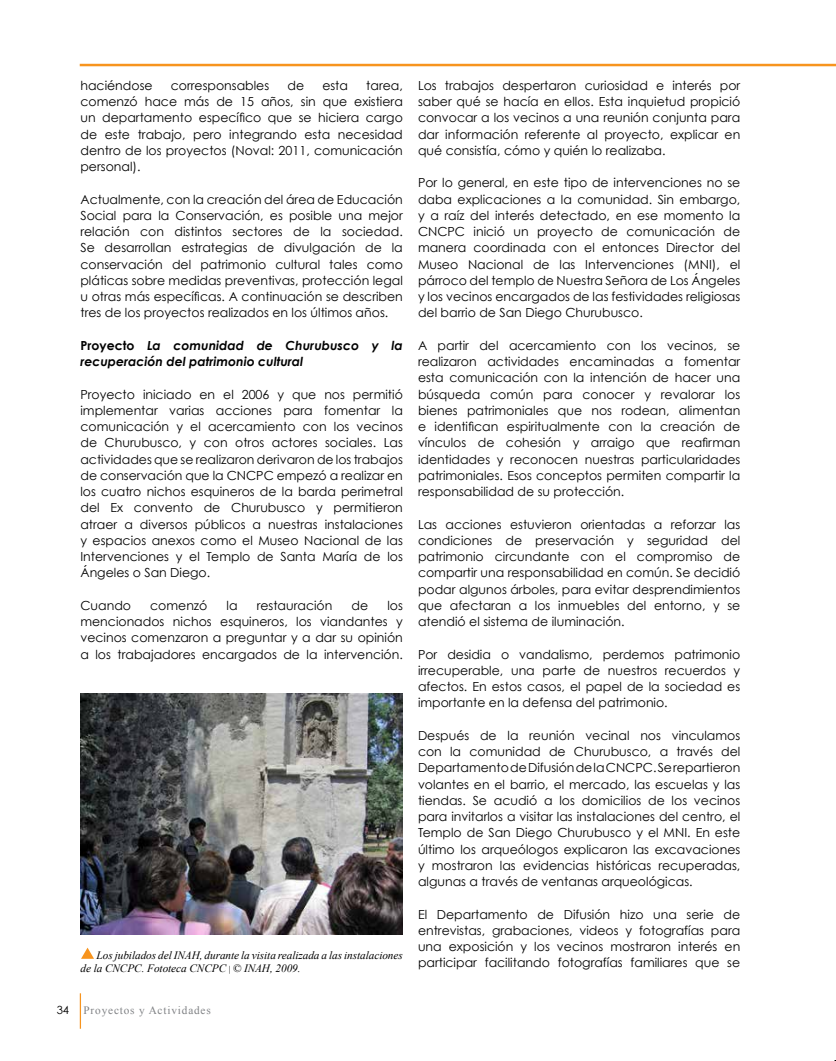
<style>
.page{position:relative;width:836px;height:1061px;background:#fff}
.page>*{position:absolute;margin:0;border:0;box-sizing:border-box;transform-origin:0 0}
.t1{font:12.5px/16.2px "Century Gothic";color:#000;text-align:justify}
.t2{font:italic 700 12.5px/16.2px "Century Gothic";color:#000}
.t3{font:italic 11.25px/13.5px "Times New Roman";letter-spacing:-.005em;color:#000}
.t4{font:11.25px "Times New Roman";letter-spacing:.075em;color:#808285}
.t5{font:11.25px "Century Gothic";color:#000}
.s1{font-style:normal}
.s2{font-style:normal;font-size:8.75px}
</style>
<div class="page">
<hr style="left:80px;top:993px;width:1px;height:36px;background:#f7941e">
<hr style="left:80px;top:64px;width:756px;height:2px;background:#f7941e">
<img style="left:80px;top:693px;width:323px;height:242px">
<svg style="left:81px;top:948px;width:13px;height:11px"></svg>
<p class="t1" style="left:80px;top:77px;width:74px">haciéndose</p>
<p class="t1" style="left:171px;top:77px;width:100px">corresponsables</p>
<p class="t1" style="left:287px;top:77px;width:18px">de</p>
<p class="t1" style="left:322px;top:77px;width:27px">esta</p>
<p class="t1" style="left:80px;top:77px;width:324px;text-indent:286px">tarea, comenzó hace más de 15 años, sin que existiera un departamento específico que se hiciera cargo de este trabajo, pero integrando esta necesidad dentro de los proyectos (Noval: 2011, comunicación personal).</p>
<p class="t1" style="left:80px;top:191px;width:324px">Actualmente, con la creación del área de Educación Social para la Conservación, es posible una mejor relación con distintos sectores de la sociedad.<br>Se desarrollan estrategias de divulgación de la conservación del patrimonio cultural tales como pláticas sobre medidas preventivas, protección legal u otras más específicas. A continuación se describen tres de los proyectos realizados en los últimos años.</p>
<p class="t2" style="left:80px;top:337px;width:324px"><span class="s1">Proyecto</span> La comunidad de Churubusco y la recuperación del patrimonio cultural</p>
<p class="t1" style="left:80px;top:386px;width:324px">Proyecto iniciado en el 2006 y que nos permitió implementar varias acciones para fomentar la comunicación y el acercamiento con los vecinos de Churubusco, y con otros actores sociales. Las actividades que se realizaron derivaron de los trabajos de conservación que la CNCPC empezó a realizar en los cuatro nichos esquineros de la barda perimetral del Ex convento de Churubusco y permitieron atraer a diversos públicos a nuestras instalaciones y espacios anexos como el Museo Nacional de las Intervenciones y el Templo de Santa María de los Ángeles o San Diego.</p>
<p class="t1" style="left:80px;top:597px;width:52px">Cuando</p>
<p class="t1" style="left:150px;top:597px;width:59px">comenzó</p>
<p class="t1" style="left:227px;top:597px;width:13px">la</p>
<p class="t1" style="left:257px;top:597px;width:77px">restauración</p>
<p class="t1" style="left:351px;top:597px;width:18px">de</p>
<p class="t1" style="left:80px;top:597px;width:324px;text-indent:307px">los mencionados nichos esquineros, los viandantes y vecinos comenzaron a preguntar y a dar su opinión a los trabajadores encargados de la intervención.</p>
<p class="t3" style="left:80px;top:948px;width:324px;text-indent:16px">Los jubilados del INAH, durante la visita realizada a las instalaciones de la CNCPC. Fototeca CNCPC <span class="s2">|</span> © INAH, 2009.</p>
<p class="t5" style="left:57px;top:1003px;width:14px">34</p>
<p class="t4" style="left:84px;top:1002px;width:129px">Proyectos y Actividades</p>
<p class="t1" style="left:418px;top:77px;width:324px">Los trabajos despertaron curiosidad e interés por saber qué se hacía en ellos. Esta inquietud propició convocar a los vecinos a una reunión conjunta para dar información referente al proyecto, explicar en qué consistía, cómo y quién lo realizaba.</p>
<p class="t1" style="left:418px;top:174px;width:324px">Por lo general, en este tipo de intervenciones no se daba explicaciones a la comunidad. Sin embargo, y a raíz del interés detectado, en ese momento la CNCPC inició un proyecto de comunicación de manera coordinada con el entonces Director del Museo Nacional de las Intervenciones (MNI), el párroco del templo de Nuestra Señora de Los Ángeles y los vecinos encargados de las festividades religiosas del barrio de San Diego Churubusco.</p>
<p class="t1" style="left:418px;top:337px;width:324px">A partir del acercamiento con los vecinos, se realizaron actividades encaminadas a fomentar esta comunicación con la intención de hacer una búsqueda común para conocer y revalorar los bienes patrimoniales que nos rodean, alimentan e identifican espiritualmente con la creación de vínculos de cohesión y arraigo que reafirman identidades y reconocen nuestras particularidades patrimoniales. Esos conceptos permiten compartir la responsabilidad de su protección.</p>
<p class="t1" style="left:418px;top:516px;width:324px">Las acciones estuvieron orientadas a reforzar las condiciones de preservación y seguridad del patrimonio circundante con el compromiso de compartir una responsabilidad en común. Se decidió podar algunos árboles, para evitar desprendimientos que afectaran a los inmuebles del entorno, y se atendió el sistema de iluminación.</p>
<p class="t1" style="left:418px;top:646px;width:324px">Por desidia o vandalismo, perdemos patrimonio irrecuperable, una parte de nuestros recuerdos y afectos. En estos casos, el papel de la sociedad es importante en la defensa del patrimonio.</p>
<p class="t1" style="left:418px;top:727px;width:324px">Después de la reunión vecinal nos vinculamos con la comunidad de Churubusco, a través del Departamento de Difusión de la CNCPC. Se repartieron volantes en el barrio, el mercado, las escuelas y las tiendas. Se acudió a los domicilios de los vecinos para invitarlos a visitar las instalaciones del centro, el Templo de San Diego Churubusco y el MNI. En este último los arqueólogos explicaron las excavaciones y mostraron las evidencias históricas recuperadas, algunas a través de ventanas arqueológicas.</p>
<p class="t1" style="left:418px;top:906px;width:324px">El Departamento de Difusión hizo una serie de entrevistas, grabaciones, videos y fotografías para una exposición y los vecinos mostraron interés en participar facilitando fotografías familiares que se</p>
</div>
